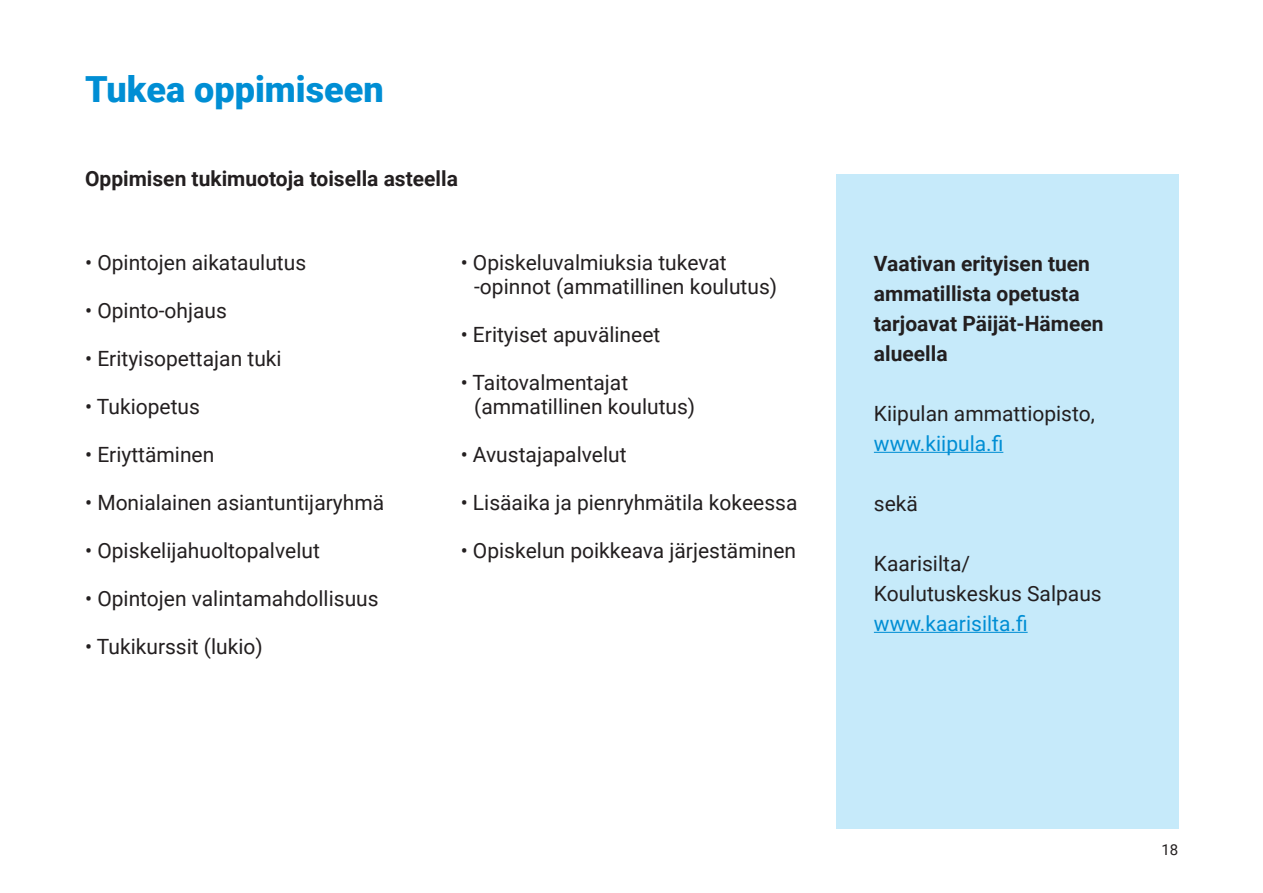
<style>
.page{position:relative;width:1263px;height:893px;background:#fff}
.page>*{position:absolute;margin:0;border:0;box-sizing:border-box;transform-origin:0 0}
.Otsikko{font:900 36px "Roboto";color:#008ed4}
.Leipis{font:21px/30px "Roboto";color:#231f20}
.Leipis-2{font:700 21px/30px "Roboto";color:#231f20}
.t1{font:15px "Roboto";color:#231f20}
.s1{color:#008ed4}
</style>
<div class="page">
<div style="left:836px;top:174px;width:342px;height:655px;background:#c6eafa"></div>
<hr style="left:874px;top:452px;width:129px;height:1px;background:#008ed4">
<hr style="left:874px;top:632px;width:154px;height:1px;background:#008ed4">
<p class="Otsikko" style="left:85px;top:63px;width:300px">Tukea oppimiseen</p>
<p class="Leipis-2" style="left:85px;top:162px;width:374px">Oppimisen tukimuotoja toisella asteella</p>
<p class="Leipis" style="left:85px;top:246px;width:223px">• Opintojen aikataulutus</p>
<p class="Leipis" style="left:85px;top:294px;width:143px">• Opinto-ohjaus</p>
<p class="Leipis" style="left:85px;top:342px;width:198px">• Erityisopettajan tuki</p>
<p class="Leipis" style="left:85px;top:390px;width:116px">• Tukiopetus</p>
<p class="Leipis" style="left:85px;top:438px;width:131px">• Eriyttäminen</p>
<p class="Leipis" style="left:85px;top:486px;width:301px">• Monialainen asiantuntijaryhmä</p>
<p class="Leipis" style="left:85px;top:534px;width:236px">• Opiskelijahuoltopalvelut</p>
<p class="Leipis" style="left:85px;top:582px;width:295px">• Opintojen valintamahdollisuus</p>
<p class="Leipis" style="left:85px;top:630px;width:179px">• Tukikurssit (lukio)</p>
<p class="Leipis" style="left:474px;top:249px;width:304px;line-height:24px;text-indent:-14px">• Opiskeluvalmiuksia tukevat -opinnot (ammatillinen koulutus)</p>
<p class="Leipis" style="left:461px;top:318px;width:201px">• Erityiset apuvälineet</p>
<p class="Leipis" style="left:461px;top:366px;width:169px">• Taitovalmentajat</p>
<p class="Leipis" style="left:474px;top:390px;width:223px">(ammatillinen koulutus)</p>
<p class="Leipis" style="left:461px;top:438px;width:167px">• Avustajapalvelut</p>
<p class="Leipis" style="left:461px;top:486px;width:338px">• Lisäaika ja pienryhmätila kokeessa</p>
<p class="Leipis" style="left:461px;top:534px;width:337px">• Opiskelun poikkeava järjestäminen</p>
<p class="Leipis-2" style="left:874px;top:248px;width:231px">Vaativan erityisen tuen ammatillista opetusta tarjoavat Päijät-Hämeen alueella</p>
<p class="Leipis" style="left:874px;top:398px;width:222px">Kiipulan ammattiopisto, <span class="s1">www.kiipula.fi</span></p>
<p class="Leipis" style="left:874px;top:488px;width:46px">sekä</p>
<p class="Leipis" style="left:874px;top:548px;width:229px">Kaarisilta/<br>Koulutuskeskus Salpaus <span class="s1">www.kaarisilta.fi</span></p>
<p class="t1" style="left:1161px;top:840px;width:18px">18</p>
</div>
